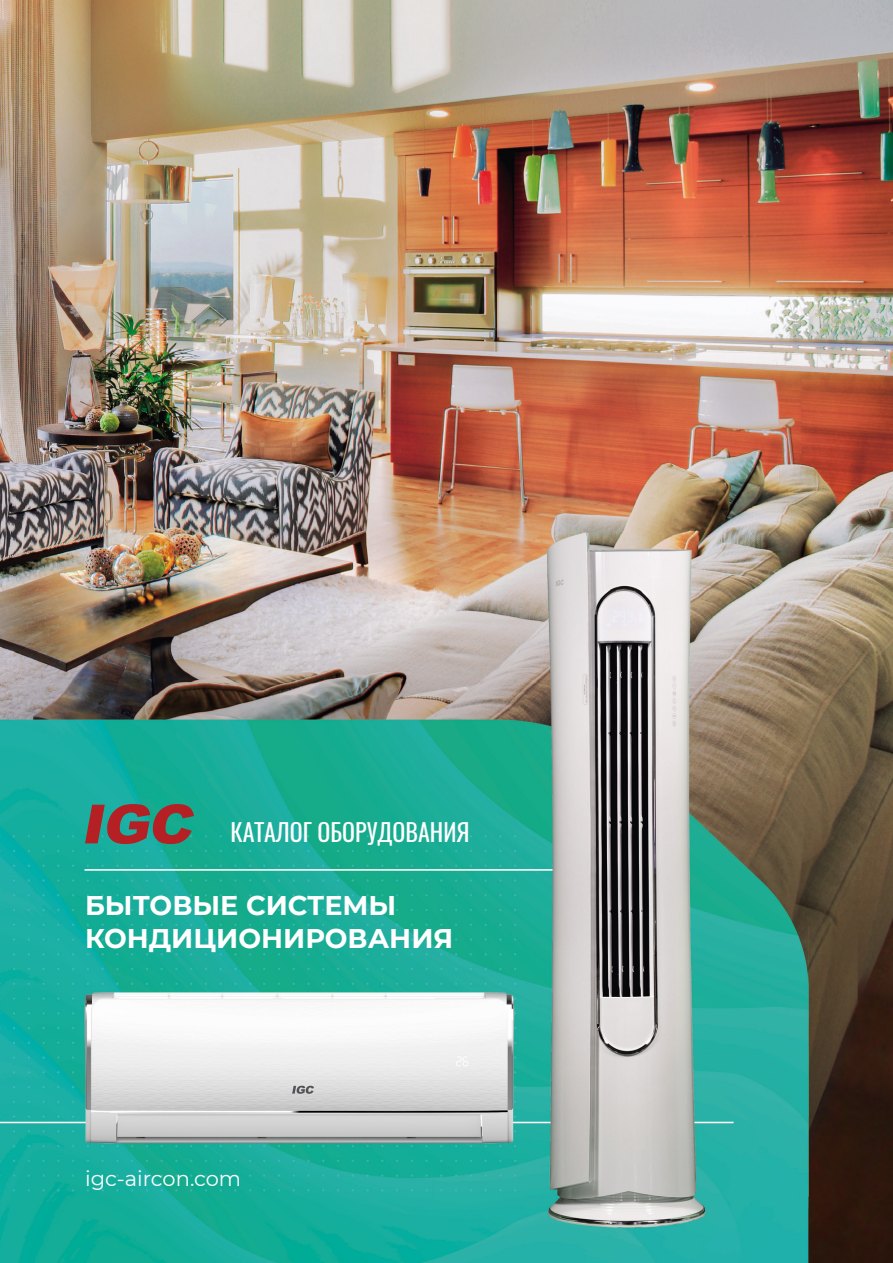
<style>
.page{position:relative;width:893px;height:1263px;background:#fff}
.page>*{position:absolute;margin:0;border:0;box-sizing:border-box;transform-origin:0 0}
.t1{font:700 27px/32.4px "Montserrat";color:#fff}
.t2{font:24px "Oswald";color:#fff}
.t3{font:21px "Montserrat";color:#fff}
</style>
<div class="page">
<img style="left:0;top:0;width:893px;height:1263px">
<svg style="left:85px;top:804px;width:109px;height:40px;background:#6f5d57"></svg>
<p class="t2" style="left:230px;top:816px;width:241px">КАТАЛОГ ОБОРУДОВАНИЯ</p>
<p class="t1" style="left:85px;top:888px;width:370px">БЫТОВЫЕ СИСТЕМЫ<br>КОНДИЦИОНИРОВАНИЯ</p>
<p class="t3" style="left:85px;top:1163px;width:158px">igc-aircon.com</p>
</div>
